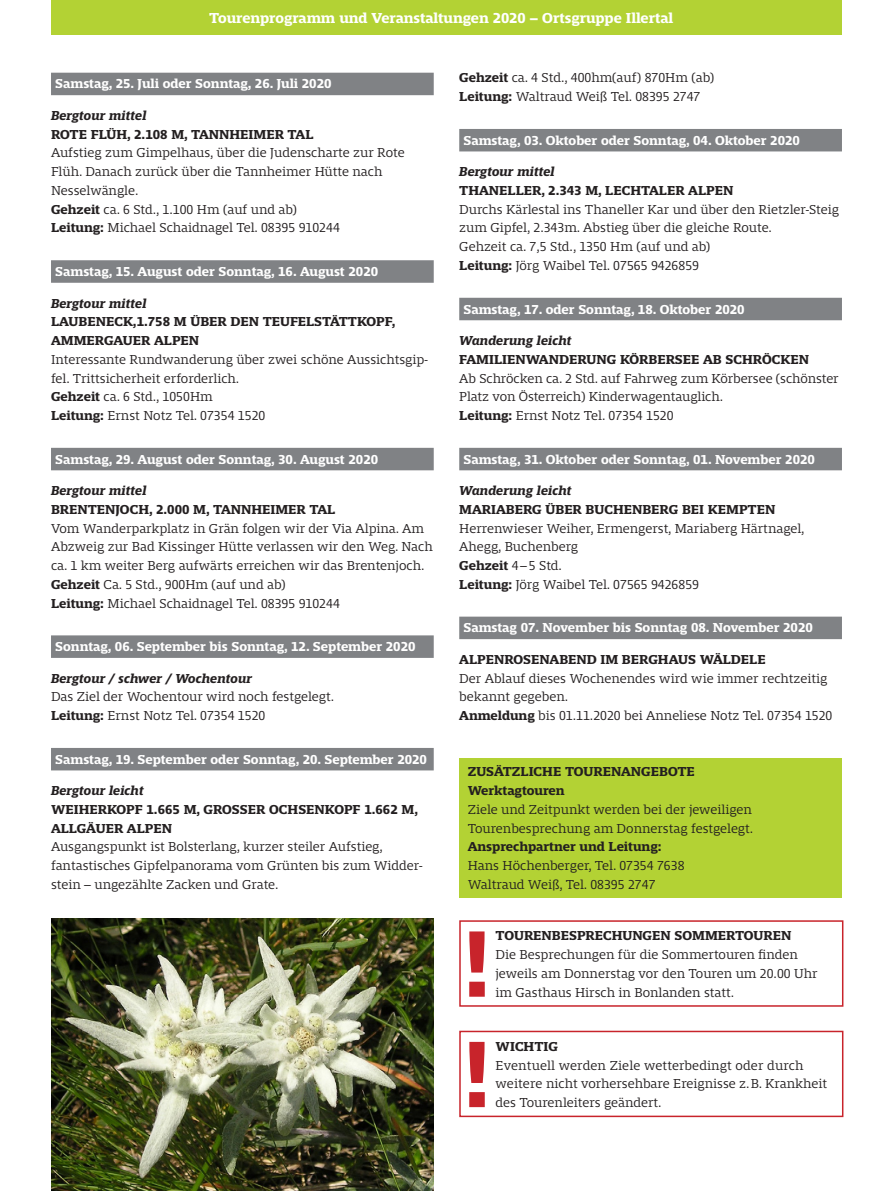
<style>
.page{position:relative;width:893px;height:1191px;background:#fff}
.page>*{position:absolute;margin:0;border:0;box-sizing:border-box;transform-origin:0 0}
.t1{font:700 98.1px "Mislab Std";color:#c8242b}
.t2{font:700 15px "Mislab Std";color:#fff}
.t3{font:300 13.5px/18.8px "Mislab Std";color:#231f20}
.t4{font:700 13.5px/18.8px "Mislab Std";color:#231f20}
.t5{font:700 13.5px "Mislab Std";color:#fff}
.t6{font:italic 700 13.5px "Mislab Std";color:#231f20}
.s1{font-weight:700}
</style>
<div class="page">
<div style="left:51px;top:0;width:791px;height:34px;background:#b3d234"></div>
<div style="left:51px;top:73px;width:383px;height:22px;background:#808285"></div>
<div style="left:51px;top:260px;width:383px;height:23px;background:#808285"></div>
<div style="left:51px;top:448px;width:383px;height:22px;background:#808285"></div>
<div style="left:51px;top:635px;width:383px;height:23px;background:#808285"></div>
<div style="left:51px;top:748px;width:383px;height:22px;background:#808285"></div>
<div style="left:459px;top:129px;width:383px;height:22px;background:#808285"></div>
<div style="left:459px;top:298px;width:383px;height:22px;background:#808285"></div>
<div style="left:459px;top:448px;width:383px;height:22px;background:#808285"></div>
<div style="left:459px;top:616px;width:383px;height:23px;background:#808285"></div>
<div style="left:459px;top:757px;width:383px;height:140px;background:#b3d234"></div>
<div style="left:459px;top:920px;width:384px;height:86px;border:2px solid #c8242b"></div>
<div style="left:459px;top:1030px;width:384px;height:87px;border:2px solid #c8242b"></div>
<img style="left:51px;top:918px;width:383px;height:273px">
<p class="t2" style="left:209px;top:10px;width:465px">Tourenprogramm und Veranstaltungen 2020 – Ortsgruppe Illertal</p>
<p class="t5" style="left:55px;top:77px;width:278px">Samstag, 25. Juli oder Sonntag, 26. Juli 2020</p>
<p class="t6" style="left:51px;top:109px;width:97px">Bergtour mittel</p>
<p class="t4" style="left:51px;top:125px;width:264px">ROTE FLÜH, 2.108 M, TANNHEIMER TAL</p>
<p class="t3" style="left:51px;top:144px;width:355px">Aufstieg zum Gimpelhaus, über die Judenscharte zur Rote Flüh. Danach zurück über die Tannheimer Hütte nach Nesselwängle.<br><span class="s1">Gehzeit</span> ca. 6 Std., 1.100 Hm (auf und ab)<br><span class="s1">Leitung:</span> Michael Schaidnagel Tel. 08395 910244</p>
<p class="t5" style="left:55px;top:265px;width:324px">Samstag, 15. August oder Sonntag, 16. August 2020</p>
<p class="t6" style="left:51px;top:296px;width:97px">Bergtour mittel</p>
<p class="t4" style="left:51px;top:312px;width:346px">LAUBENECK,1.758 M ÜBER DEN TEUFELSTÄTTKOPF,<br>AMMERGAUER ALPEN</p>
<p class="t3" style="left:51px;top:350px;width:378px">Interessante Rundwanderung über zwei schöne Aussichtsgip&shy;fel. Trittsicherheit erforderlich.<br><span class="s1">Gehzeit</span> ca. 6 Std., 1050Hm<br><span class="s1">Leitung:</span> Ernst Notz Tel. 07354 1520</p>
<p class="t5" style="left:55px;top:452px;width:324px">Samstag, 29. August oder Sonntag, 30. August 2020</p>
<p class="t6" style="left:51px;top:484px;width:97px">Bergtour mittel</p>
<p class="t4" style="left:51px;top:500px;width:286px">BRENTENJOCH, 2.000 M, TANNHEIMER TAL</p>
<p class="t3" style="left:51px;top:519px;width:383px">Vom Wanderparkplatz in Grän folgen wir der Via Alpina. Am Abzweig zur Bad Kissinger Hütte verlassen wir den Weg. Nach ca. 1 km weiter Berg aufwärts erreichen wir das Brentenjoch.<br><span class="s1">Gehzeit</span> Ca. 5 Std., 900Hm (auf und ab)<br><span class="s1">Leitung:</span> Michael Schaidnagel Tel. 08395 910244</p>
<p class="t5" style="left:55px;top:640px;width:362px">Sonntag, 06. September bis Sonntag, 12. September 2020</p>
<p class="t6" style="left:51px;top:671px;width:203px">Bergtour / schwer / Wochentour</p>
<p class="t3" style="left:51px;top:687px;width:285px">Das Ziel der Wochentour wird noch festgelegt.<br><span class="s1">Leitung:</span> Ernst Notz Tel. 07354 1520</p>
<p class="t5" style="left:55px;top:752px;width:373px">Samstag, 19. September oder Sonntag, 20. September 2020</p>
<p class="t6" style="left:51px;top:784px;width:94px">Bergtour leicht</p>
<p class="t4" style="left:51px;top:800px;width:369px">WEIHERKOPF 1.665 M, GROSSER OCHSENKOPF 1.662 M,<br>ALLGÄUER ALPEN</p>
<p class="t3" style="left:51px;top:837px;width:373px">Ausgangspunkt ist Bolsterlang, kurzer steiler Aufstieg, fantastisches Gipfelpanorama vom Grünten bis zum Widder&shy;stein – ungezählte Zacken und Grate.</p>
<p class="t3" style="left:459px;top:69px;width:257px"><span class="s1">Gehzeit</span> ca. 4 Std., 400hm(auf) 870Hm (ab)<br><span class="s1">Leitung:</span> Waltraud Weiß Tel. 08395 2747</p>
<p class="t5" style="left:463px;top:133px;width:338px">Samstag, 03. Oktober oder Sonntag, 04. Oktober 2020</p>
<p class="t6" style="left:459px;top:165px;width:97px">Bergtour mittel</p>
<p class="t4" style="left:459px;top:181px;width:276px">THANELLER, 2.343 M, LECHTALER ALPEN</p>
<p class="t3" style="left:459px;top:200px;width:381px">Durchs Kärlestal ins Thaneller Kar und über den Rietzler-Steig zum Gipfel, 2.343m. Abstieg über die gleiche Route.<br>Gehzeit ca. 7,5 Std., 1350 Hm (auf und ab)<br><span class="s1">Leitung:</span> Jörg Waibel Tel. 07565 9426859</p>
<p class="t5" style="left:463px;top:302px;width:283px">Samstag, 17. oder Sonntag, 18. Oktober 2020</p>
<p class="t6" style="left:459px;top:334px;width:114px">Wanderung leicht</p>
<p class="t4" style="left:459px;top:350px;width:351px">FAMILIENWANDERUNG KÖRBERSEE AB SCHRÖCKEN</p>
<p class="t3" style="left:459px;top:369px;width:381px">Ab Schröcken ca. 2 Std. auf Fahrweg zum Körbersee (schönster<br>Platz von Österreich) Kinderwagentauglich.<br><span class="s1">Leitung:</span> Ernst Notz Tel. 07354 1520</p>
<p class="t5" style="left:463px;top:452px;width:353px">Samstag, 31. Oktober oder Sonntag, 01. November 2020</p>
<p class="t6" style="left:459px;top:484px;width:114px">Wanderung leicht</p>
<p class="t4" style="left:459px;top:500px;width:318px">MARIABERG ÜBER BUCHENBERG BEI KEMPTEN</p>
<p class="t3" style="left:459px;top:519px;width:347px">Herrenwieser Weiher, Ermengerst, Mariaberg Härtnagel, Ahegg, Buchenberg<br><span class="s1">Gehzeit</span> 4–5 Std.<br><span class="s1">Leitung:</span> Jörg Waibel Tel. 07565 9426859</p>
<p class="t5" style="left:463px;top:621px;width:351px">Samstag 07. November bis Sonntag 08. November 2020</p>
<p class="t4" style="left:459px;top:650px;width:308px">ALPENROSENABEND IM BERGHAUS WÄLDELE</p>
<p class="t3" style="left:459px;top:669px;width:375px">Der Ablauf dieses Wochenendes wird wie immer rechtzeitig bekannt gegeben.<br><span class="s1">Anmeldung</span> bis 01.11.2020 bei Anneliese Notz Tel. 07354 1520</p>
<p class="t4" style="left:468px;top:762px;width:229px">ZUSÄTZLICHE TOURENANGEBOTE<br>Werktagtouren</p>
<p class="t3" style="left:468px;top:800px;width:287px">Ziele und Zeitpunkt werden bei der jeweiligen<br>Tourenbesprechung am Donnerstag festgelegt.</p>
<p class="t4" style="left:468px;top:837px;width:195px">Ansprechpartner und Leitung:</p>
<p class="t3" style="left:468px;top:856px;width:218px">Hans Höchenberger, Tel. 07354 7638<br>Waltraud Weiß, Tel. 08395 2747</p>
<h1 class="t1" style="left:462px;top:914px;width:31px">!</h1>
<p class="t4" style="left:496px;top:926px;width:297px">TOURENBESPRECHUNGEN SOMMERTOUREN</p>
<p class="t3" style="left:496px;top:945px;width:323px">Die Besprechungen für die Sommertouren finden jeweils am Donnerstag vor den Touren um 20.00 Uhr im Gasthaus Hirsch in Bonlanden statt.</p>
<h1 class="t1" style="left:462px;top:1025px;width:31px">!</h1>
<p class="t4" style="left:496px;top:1037px;width:64px">WICHTIG</p>
<p class="t3" style="left:496px;top:1056px;width:333px">Eventuell werden Ziele wetterbedingt oder durch weitere nicht vorhersehbare Ereignisse z.B. Krankheit des Tourenleiters geändert.</p>
</div>
